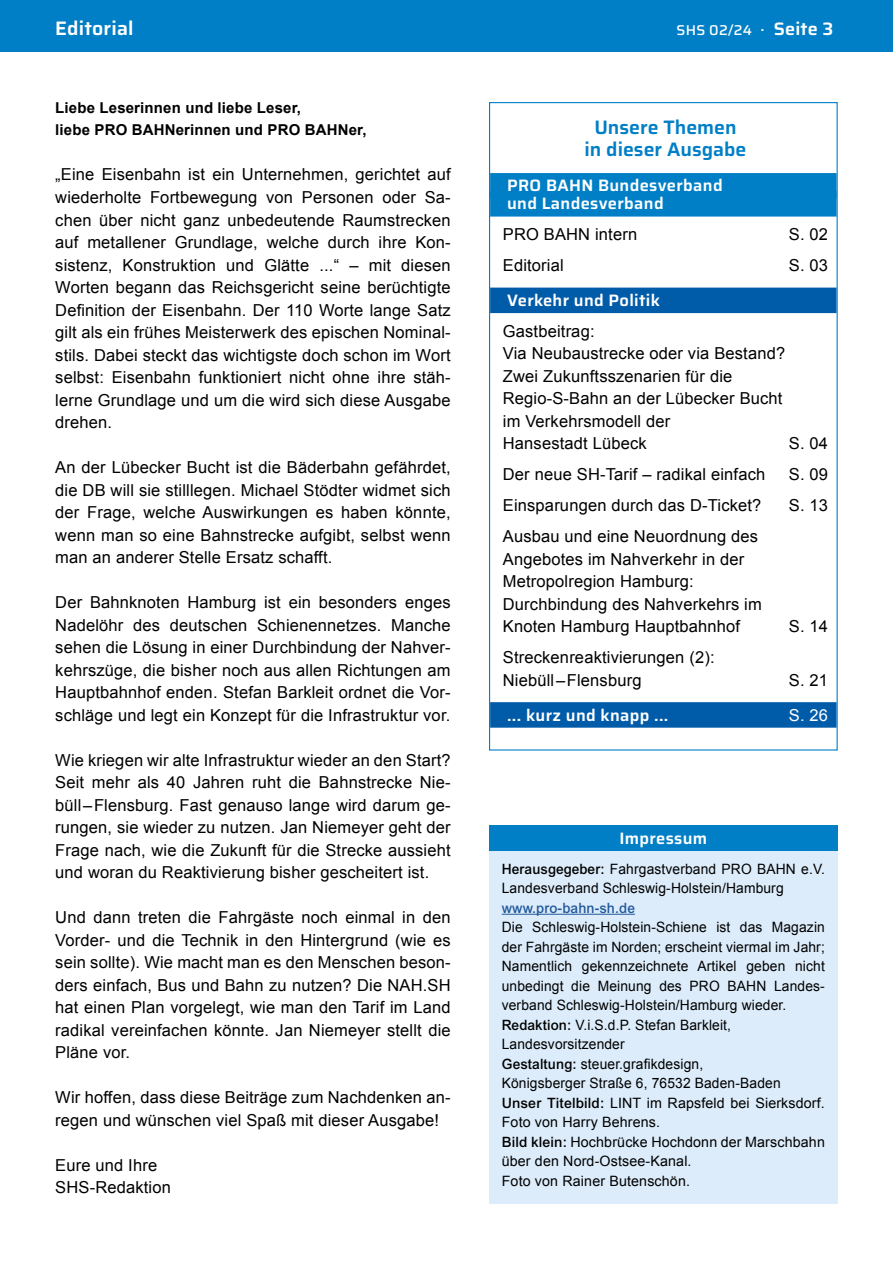
<style>
.page{position:relative;width:893px;height:1263px;background:#fff}
.page>*{position:absolute;margin:0;border:0;box-sizing:border-box;transform-origin:0 0}
.t1{font:600 19.5px/22.5px "Saira";color:#007fc6;text-align:center}
.t2{font:600 19.5px "Saira";letter-spacing:.01em;color:#fff}
.t3{font:16.5px/22.5px "Arial";letter-spacing:.01em;color:#000}
.t4{font:600 16.5px/18px "Saira";letter-spacing:.02em;color:#fff}
.t5{font:16.5px "Arial";color:#fff}
.t6{font:700 15px/22.5px "Arial";letter-spacing:.01em;color:#000}
.t7{font:14.25px/19.5px "Arial";letter-spacing:.01em;color:#000}
.t8{font:500 14.25px "Arial MT Std";letter-spacing:.01em;color:#22599b}
.t9{font:500 14.25px "Saira";letter-spacing:.02em;color:#fff}
.s1{font-size:16.5px}
.s2{font-weight:600;font-size:18px}
.s3{font-family:"Arial MT Std";font-weight:500}
</style>
<div class="page">
<div style="left:490px;top:173px;width:347px;height:26px;background:#007fc6"></div>
<div style="left:490px;top:191px;width:347px;height:26px;background:#007fc6"></div>
<div style="left:490px;top:288px;width:347px;height:25px;background:#005ba9"></div>
<div style="left:490px;top:702px;width:347px;height:26px;background:#005ba9"></div>
<div style="left:489px;top:838px;width:349px;height:365px;background:#dcecfa"></div>
<hr style="left:502px;top:914px;width:133px;height:1px;background:#22599b">
<div style="left:489px;top:825px;width:349px;height:26px;background:#007fc6"></div>
<div style="left:0;top:0;width:893px;height:51px;background:#007fc6"></div>
<p class="t2" style="left:55px;top:12px;width:80px">Editorial</p>
<p class="t9" style="left:676px;top:18px;width:158px">SHS 02/24 <span class="s1">·</span> <span class="s2">Seite 3</span></p>
<p class="t6" style="left:55px;top:97px;width:313px">Liebe Leserinnen und liebe Leser,<br>liebe PRO BAHNerinnen und PRO BAHNer,</p>
<p class="t3" style="left:55px;top:164px;width:397px;text-align:justify">„Eine Eisenbahn ist ein Unternehmen, gerichtet auf wiederholte Fortbewegung von Personen oder Sa&shy;chen über nicht ganz unbedeutende Raumstrecken auf metallener Grundlage, welche durch ihre Kon&shy;sistenz, Konstruktion und Glätte ...“ – mit diesen Worten begann das Reichsgericht seine berüchtigte Definition der Eisenbahn. Der 110 Worte lange Satz gilt als ein frühes Meisterwerk des epischen Nominal&shy;stils. Dabei steckt das wichtigste doch schon im Wort selbst: Eisenbahn funktioniert nicht ohne ihre stäh&shy;lerne Grundlage und um die wird sich diese Ausgabe drehen.</p>
<p class="t3" style="left:55px;top:456px;width:397px;text-align:justify">An der Lübecker Bucht ist die Bäderbahn gefährdet, die DB will sie stilllegen. Michael Stödter widmet sich der Frage, welche Auswirkungen es haben könnte, wenn man so eine Bahnstrecke aufgibt, selbst wenn man an anderer Stelle Ersatz schafft.</p>
<p class="t3" style="left:55px;top:591px;width:397px;text-align:justify">Der Bahnknoten Hamburg ist ein besonders enges Nadelöhr des deutschen Schienennetzes. Manche sehen die Lösung in einer Durchbindung der Nahver&shy;kehrszüge, die bisher noch aus allen Richtungen am Hauptbahnhof enden. Stefan Barkleit ordnet die Vor&shy;schläge und legt ein Konzept für die Infrastruktur vor.</p>
<p class="t3" style="left:55px;top:749px;width:397px;text-align:justify">Wie kriegen wir alte Infrastruktur wieder an den Start?<br>Seit mehr als 40 Jahren ruht die Bahnstrecke Nie&shy;büll – Flensburg. Fast genauso lange wird darum ge&shy;rungen, sie wieder zu nutzen. Jan Niemeyer geht der Frage nach, wie die Zukunft für die Strecke aussieht und woran du Reaktivierung bisher gescheitert ist.</p>
<p class="t3" style="left:55px;top:906px;width:397px;text-align:justify">Und dann treten die Fahrgäste noch einmal in den Vorder- und die Technik in den Hintergrund (wie es sein sollte). Wie macht man es den Menschen beson&shy;ders einfach, Bus und Bahn zu nutzen? Die NAH.SH hat einen Plan vorgelegt, wie man den Tarif im Land radikal vereinfachen könnte. Jan Niemeyer stellt die Pläne vor.</p>
<p class="t3" style="left:55px;top:1086px;width:397px">Wir hoffen, dass diese Beiträge zum Nachdenken an&shy;regen und wünschen viel Spaß mit dieser Ausgabe!</p>
<p class="t3" style="left:55px;top:1154px;width:117px">Eure und Ihre<br>SHS-Redaktion</p>
<p class="t1" style="left:585px;top:115px;width:163px">Unsere Themen in dieser Ausgabe</p>
<p class="t4" style="left:507px;top:176px;width:217px">PRO BAHN Bundesverband und Landesverband</p>
<p class="t3" style="left:503px;top:223px;width:136px">PRO BAHN intern</p>
<p class="t3" style="left:789px;top:223px;width:41px">S. 02</p>
<p class="t3" style="left:503px;top:254px;width:62px">Editorial</p>
<p class="t3" style="left:789px;top:254px;width:41px">S. 03</p>
<p class="t4" style="left:507px;top:290px;width:154px">Verkehr und Politik</p>
<p class="t3" style="left:503px;top:320px;width:284px">Gastbeitrag:<br>Via Neubaustrecke oder via Bestand?<br>Zwei Zukunftsszenarien für die<br>Regio-S-Bahn an der Lübecker Bucht im Verkehrsmodell der<br>Hansestadt Lübeck</p>
<p class="t3" style="left:789px;top:432px;width:41px">S. 04</p>
<p class="t3" style="left:503px;top:463px;width:264px">Der neue SH-Tarif – radikal einfach</p>
<p class="t3" style="left:789px;top:463px;width:41px">S. 09</p>
<p class="t3" style="left:503px;top:494px;width:260px">Einsparungen durch das D-Ticket?</p>
<p class="t3" style="left:789px;top:494px;width:41px">S. 13</p>
<p class="t3" style="left:503px;top:526px;width:260px">Ausbau und eine Neuordnung des<br>Angebotes im Nahverkehr in der<br>Metropolregion Hamburg:<br>Durchbindung des Nahverkehrs im<br>Knoten Hamburg Hauptbahnhof</p>
<p class="t3" style="left:789px;top:616px;width:41px">S. 14</p>
<p class="t3" style="left:503px;top:647px;width:213px">Streckenreaktivierungen (2):<br>Niebüll – Flensburg</p>
<p class="t3" style="left:789px;top:669px;width:41px">S. 21</p>
<p class="t4" style="left:507px;top:705px;width:163px">... kurz und knapp ...</p>
<p class="t5" style="left:789px;top:704px;width:41px">S. 26</p>
<p class="t4" style="left:619px;top:828px;width:89px">Impressum</p>
<p class="t7" style="left:502px;top:859px;width:325px"><span class="s3">Herausgegeber:</span> Fahrgastverband PRO BAHN e.V.<br>Landesverband Schleswig-Holstein/Hamburg</p>
<p class="t8" style="left:502px;top:899px;width:135px">www.pro-bahn-sh.de</p>
<p class="t7" style="left:502px;top:918px;width:325px">Die Schleswig-Holstein-Schiene ist das Magazin der Fahrgäste im Norden; erscheint viermal im Jahr; Namentlich gekennzeichnete Artikel geben nicht unbedingt die Meinung des PRO BAHN Landes&shy;verband Schleswig-Holstein/Hamburg wieder.<br><span class="s3">Redaktion:</span> V.i.S.d.P. Stefan Barkleit, Landesvorsitzender<br><span class="s3">Gestaltung:</span> steuer.grafikdesign,<br>Königsberger Straße 6, 76532 Baden-Baden<br><span class="s3">Unser Titelbild:</span> LINT im Rapsfeld bei Sierksdorf.<br>Foto von Harry Behrens.<br><span class="s3">Bild klein:</span> Hochbrücke Hochdonn der Marschbahn über den Nord-Ostsee-Kanal.<br>Foto von Rainer Butenschön.</p>
</div>
